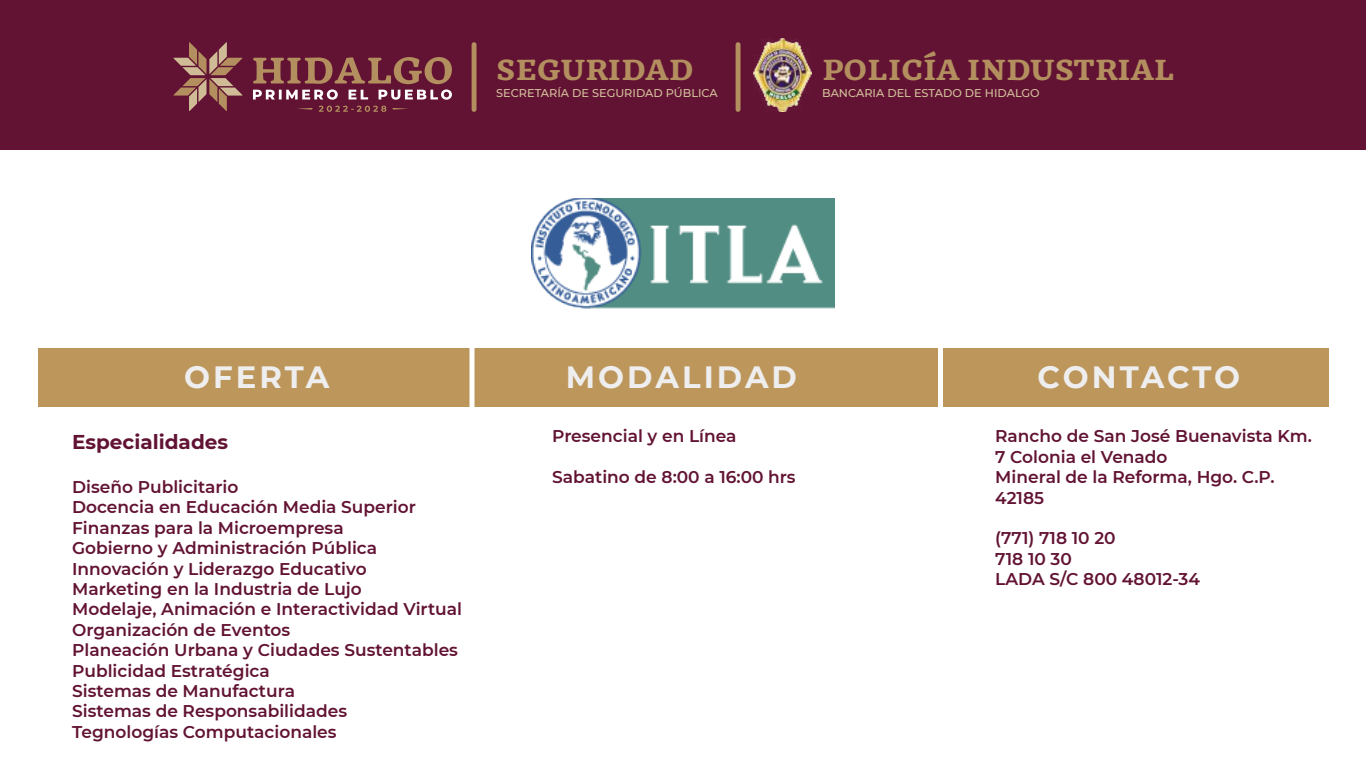
<style>
.page{position:relative;width:1366px;height:768px;background:#fff}
.page>*{position:absolute;margin:0;border:0;box-sizing:border-box;transform-origin:0 0}
.t1{font:700 30.7px "Montserrat";letter-spacing:.1em;color:#eee}
.t2{font:900 28.9px "GMX";color:#b38e5e}
.t3{font:700 20px "Montserrat";color:#621333}
.t4{font:600 17px/20.4px "Montserrat";color:#621333}
.t5{font:500 11.3px "Montserrat";color:#d4c19c}
</style>
<div class="page">
<div style="left:38px;top:348px;width:1291px;height:59px;background:#bd965c"></div>
<div style="left:0;top:0;width:1366px;height:150px;background:#621333"></div>
<svg style="left:297px;top:106px;width:111px;height:6px"></svg>
<svg style="left:253px;top:57px;width:199px;height:43px"></svg>
<svg style="left:173px;top:42px;width:70px;height:69px"></svg>
<div style="left:472px;top:42px;width:5px;height:70px;background:#b38e5e;border-radius:2px"></div>
<div style="left:736px;top:42px;width:5px;height:70px;background:#b38e5e;border-radius:2px"></div>
<img style="left:753px;top:38px;width:59px;height:73px">
<hr style="left:470px;top:343px;width:4px;height:425px;background:#fff">
<div style="left:938px;top:343px;width:5px;height:425px;background:#fff"></div>
<img style="left:531px;top:198px;width:304px;height:111px">
<h2 class="t2" style="left:496px;top:53px;width:199px">SEGURIDAD</h2>
<p class="t5" style="left:496px;top:85px;width:223px">SECRETARÍA DE SEGURIDAD PÚBLICA</p>
<h2 class="t2" style="left:822px;top:53px;width:354px">POLICÍA INDUSTRIAL</h2>
<p class="t5" style="left:822px;top:85px;width:219px">BANCARIA DEL ESTADO DE HIDALGO</p>
<h1 class="t1" style="left:184px;top:355px;width:147px">OFERTA</h1>
<h1 class="t1" style="left:566px;top:355px;width:233px">MODALIDAD</h1>
<h1 class="t1" style="left:1038px;top:355px;width:204px">CONTACTO</h1>
<p class="t3" style="left:72px;top:427px;width:157px">Especialidades</p>
<p class="t4" style="left:72px;top:476px;width:391px">Diseño Publicitario<br>Docencia en Educación Media Superior<br>Finanzas para la Microempresa<br>Gobierno y Administración Pública<br>Innovación y Liderazgo Educativo<br>Marketing en la Industria de Lujo<br>Modelaje, Animación e Interactividad Virtual<br>Organización de Eventos<br>Planeación Urbana y Ciudades Sustentables<br>Publicidad Estratégica<br>Sistemas de Manufactura<br>Sistemas de Responsabilidades<br>Tegnologías Computacionales</p>
<p class="t4" style="left:552px;top:425px;width:186px">Presencial y en Línea</p>
<p class="t4" style="left:552px;top:466px;width:245px">Sabatino de 8:00 a 16:00 hrs</p>
<p class="t4" style="left:995px;top:425px;width:318px">Rancho de San José Buenavista Km.<br>7 Colonia el Venado<br>Mineral de la Reforma, Hgo. C.P.<br>42185</p>
<p class="t4" style="left:995px;top:527px;width:206px">(771) 718 10 20<br>718 10 30<br>LADA S/C 800 48012-34</p>
</div>
